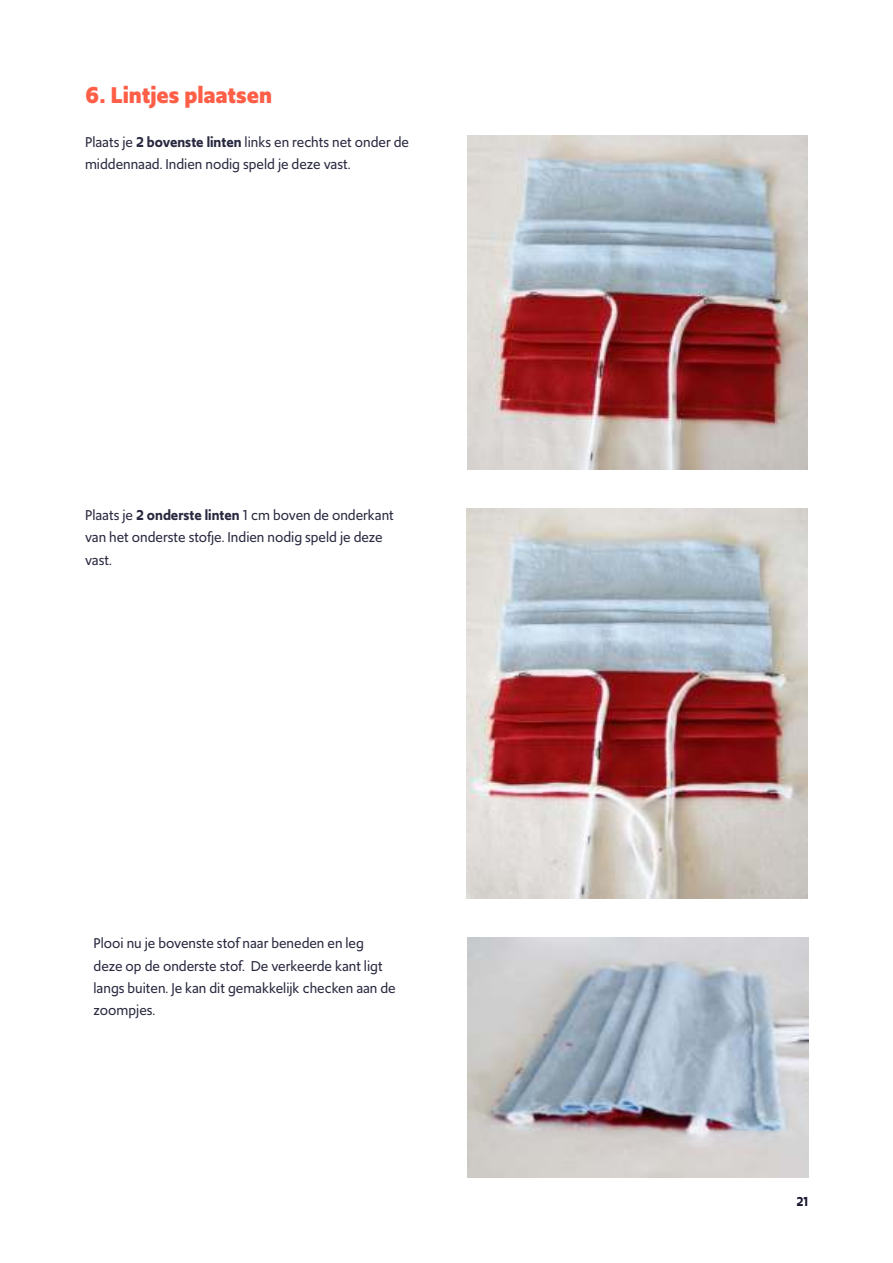
<style>
.page{position:relative;width:893px;height:1263px;background:#fff}
.page>*{position:absolute;margin:0;border:0;box-sizing:border-box;transform-origin:0 0}
.t1{font:700 24px "Upgrade";color:#ff5e47}
.t2{font:15px/22.2px "Upgrade";color:#292940}
.t3{font:600 13.5px "Upgrade";color:#14142d}
.s1{font-weight:600}
</style>
<div class="page">
<img style="left:467px;top:509px;width:341px;height:389px">
<img style="left:468px;top:937px;width:341px;height:241px">
<img style="left:467px;top:136px;width:341px;height:334px">
<h1 class="t1" style="left:85px;top:85px;width:188px">6. Lintjes plaatsen</h1>
<p class="t2" style="left:85px;top:132px;width:326px">Plaats je <span class="s1">2 bovenste linten</span> links en rechts net onder de middennaad. Indien nodig speld je deze vast.</p>
<p class="t2" style="left:85px;top:505px;width:310px">Plaats je <span class="s1">2 onderste linten</span> 1 cm boven de onderkant van het onderste stofje. Indien nodig speld je deze vast.</p>
<p class="t2" style="left:94px;top:933px;width:304px">Plooi nu je bovenste stof naar beneden en leg deze op de onderste stof. De verkeerde kant ligt langs buiten. Je kan dit gemakkelijk checken aan de zoompjes.</p>
<p class="t3" style="left:796px;top:1196px;width:14px">21</p>
</div>
